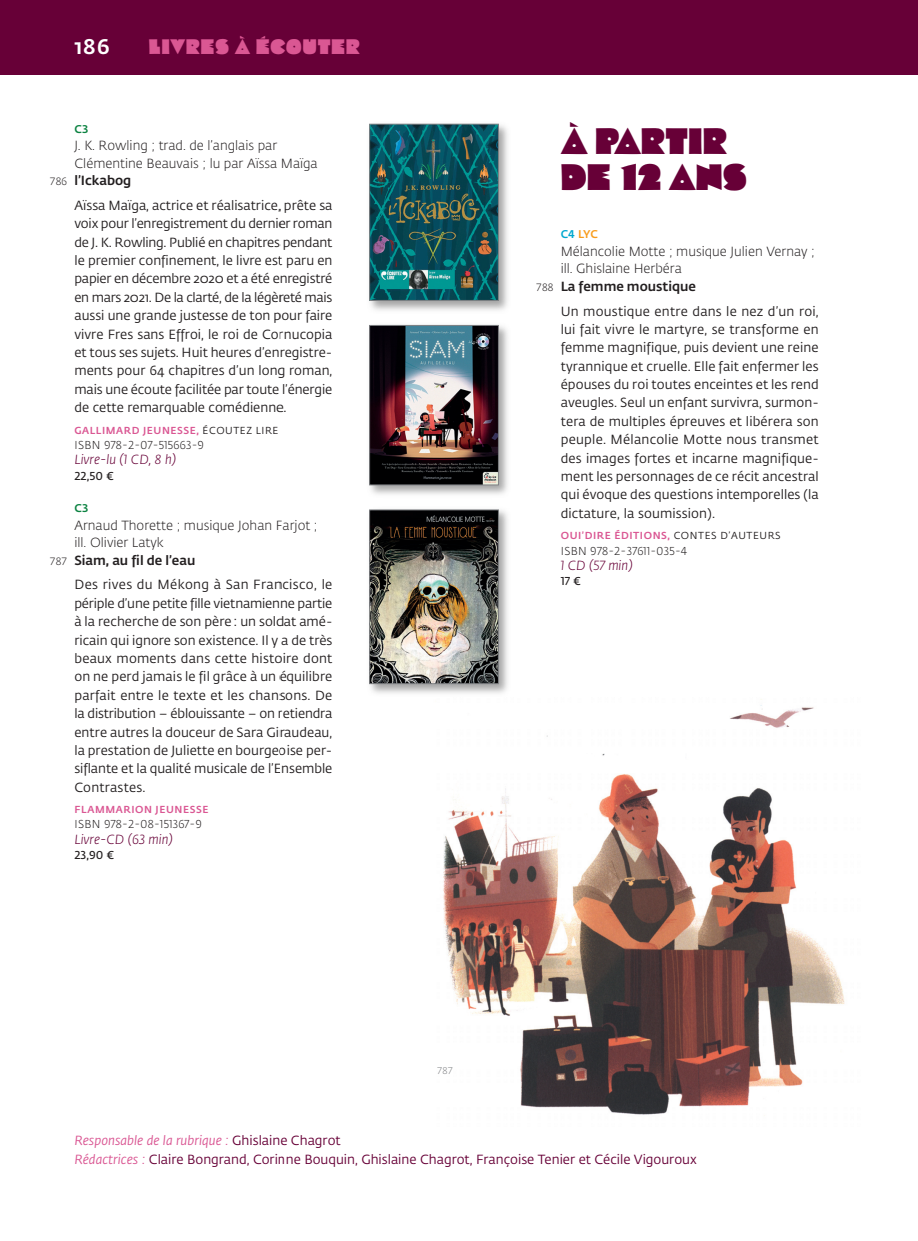
<style>
.page{position:relative;width:918px;height:1241px;background:#fff}
.page>*{position:absolute;margin:0;border:0;box-sizing:border-box;transform-origin:0 0}
.t1{font:36.75px/36.8px "Cooter Deuce";letter-spacing:.015em;color:#670037}
.t2{font:21px "Cooter Deuce";letter-spacing:.05em;color:#da5793}
.t3{font:500 21px "Fedra Sans Pro";color:#fff}
.t4{font:13.12px/18.4px "Fedra Sans Pro";color:#231f20;text-align:justify}
.t5{font:300 13.12px/17.5px "Fedra Sans Pro";color:#231f20}
.t6{font:13.12px "Fedra Sans Pro";color:#670037}
.t7{font:500 13.12px "Fedra Sans Pro";color:#231f20}
.t8{font:italic 300 13.12px "Fedra Sans Pro";color:#670037}
.t9{font:italic 13.12px "Fedra Sans Pro";color:#da5793}
.t10{font:300 11.38px "Fedra Sans Pro";letter-spacing:.03em;color:#231f20}
.t11{font:600 11.38px "Fedra Sans Pro";color:#231f20}
.t12{font:500 11.2px "Fedra Sans Pro";color:#f89c1c}
.t13{font:500 11.2px "Fedra Sans Pro";color:#0b8241}
.t14{font:500 10.15px "Fedra Sans Pro";letter-spacing:.06em;color:#da5793}
.t15{font:300 9.62px "Fedra Sans Pro";color:#808285}
.s1{font-weight:300;font-size:10.5px}
.s2{font-weight:400;color:#231f20}
.s3{color:#00a8cf}
.s4{font-style:normal;color:#670037}
.s5{font-style:italic;color:#da5793}
</style>
<div class="page">
<div style="left:0;top:0;width:918px;height:74px;background:#670037"></div>
<img style="left:369px;top:123px;width:476px;height:992px">
<p class="t3" style="left:74px;top:38px;width:37px">186</p>
<p class="t2" style="left:149px;top:34px;width:212px">LIVRES À ÉCOUTER</p>
<p class="t13" style="left:74px;top:124px;width:16px">C3</p>
<p class="t5" style="left:74px;top:138px;width:245px">J. K. Rowling ; trad. de l’anglais par<br>Clémentine Beauvais ; lu par Aïssa Maïga</p>
<p class="t7" style="left:50px;top:175px;width:83px"><span class="s1">786</span> l’Ickabog</p>
<p class="t4" style="left:74px;top:197px;width:259px">Aïssa Maïga, actrice et réalisatrice, prête sa voix pour l’enregistrement du dernier roman de J. K. Rowling. Publié en chapitres pendant le premier confinement, le livre est paru en papier en décembre 2020 et a été enregistré en mars 2021. De la clarté, de la légèreté mais aussi une grande justesse de ton pour faire vivre Fres sans Effroi, le roi de Cornucopia et tous ses sujets. Huit heures d’enregistre&shy;ments pour 64 chapitres d’un long roman, mais une écoute facilitée par toute l’énergie de cette remarquable comédienne.</p>
<p class="t14" style="left:74px;top:426px;width:205px">GALLIMARD JEUNESSE, <span class="s2">ÉCOUTEZ LIRE</span></p>
<p class="t10" style="left:74px;top:440px;width:131px">ISBN 978-2-07-515663-9</p>
<p class="t8" style="left:74px;top:452px;width:103px">Livre-lu (1 CD, 8 h)</p>
<p class="t11" style="left:74px;top:469px;width:41px">22,50 €</p>
<p class="t13" style="left:74px;top:504px;width:16px">C3</p>
<p class="t5" style="left:74px;top:517px;width:245px">Arnaud Thorette ; musique Johan Farjot ; ill. Olivier Latyk</p>
<p class="t7" style="left:50px;top:555px;width:147px"><span class="s1">787</span> Siam, au fil de l’eau</p>
<p class="t4" style="left:74px;top:576px;width:260px">Des rives du Mékong à San Francisco, le périple d’une petite fille vietnamienne partie à la recherche de son père : un soldat amé&shy;ricain qui ignore son existence. Il y a de très beaux moments dans cette histoire dont on ne perd jamais le fil grâce à un équilibre parfait entre le texte et les chansons. De la distribution – éblouissante – on retiendra entre autres la douceur de Sara Giraudeau, la prestation de Juliette en bourgeoise per&shy;siflante et la qualité musicale de l’Ensemble Contrastes.</p>
<p class="t14" style="left:74px;top:805px;width:135px">FLAMMARION JEUNESSE</p>
<p class="t10" style="left:74px;top:819px;width:129px">ISBN 978-2-08-151367-9</p>
<p class="t8" style="left:74px;top:831px;width:100px">Livre-CD (63 min)</p>
<p class="t11" style="left:74px;top:848px;width:41px">23,90 €</p>
<p class="t15" style="left:437px;top:1067px;width:18px">787</p>
<p class="t1" style="left:561px;top:122px;width:188px">À PARTIR<br>DE 12 ANS</p>
<p class="t12" style="left:561px;top:230px;width:39px"><span class="s3">C4</span> LYC</p>
<p class="t5" style="left:561px;top:244px;width:256px">Mélancolie Motte ; musique Julien Vernay ; ill. Ghislaine Herbéra</p>
<p class="t7" style="left:536px;top:281px;width:162px"><span class="s1">788</span> La femme moustique</p>
<p class="t4" style="left:561px;top:303px;width:260px">Un moustique entre dans le nez d’un roi, lui fait vivre le martyre, se transforme en femme magnifique, puis devient une reine tyrannique et cruelle. Elle fait enfermer les épouses du roi toutes enceintes et les rend aveugles. Seul un enfant survivra, surmon&shy;tera de multiples épreuves et libérera son peuple. Mélancolie Motte nous transmet des images fortes et incarne magnifique&shy;ment les personnages de ce récit ancestral qui évoque des questions intemporelles (la dictature, la soumission).</p>
<p class="t14" style="left:561px;top:531px;width:221px">OUI’DIRE ÉDITIONS, <span class="s2">CONTES D’AUTEURS</span></p>
<p class="t10" style="left:561px;top:546px;width:128px">ISBN 978-2-37611-035-4</p>
<p class="t8" style="left:561px;top:557px;width:73px">1 CD (57 min)</p>
<p class="t11" style="left:561px;top:574px;width:22px">17 €</p>
<p class="t9" style="left:74px;top:1134px;width:268px">Responsable de la rubrique : <span class="s4">Ghislaine Chagrot</span></p>
<p class="t6" style="left:74px;top:1153px;width:624px"><span class="s5">Rédactrices :</span> Claire Bongrand, Corinne Bouquin, Ghislaine Chagrot, Françoise Tenier et Cécile Vigouroux</p>
</div>
